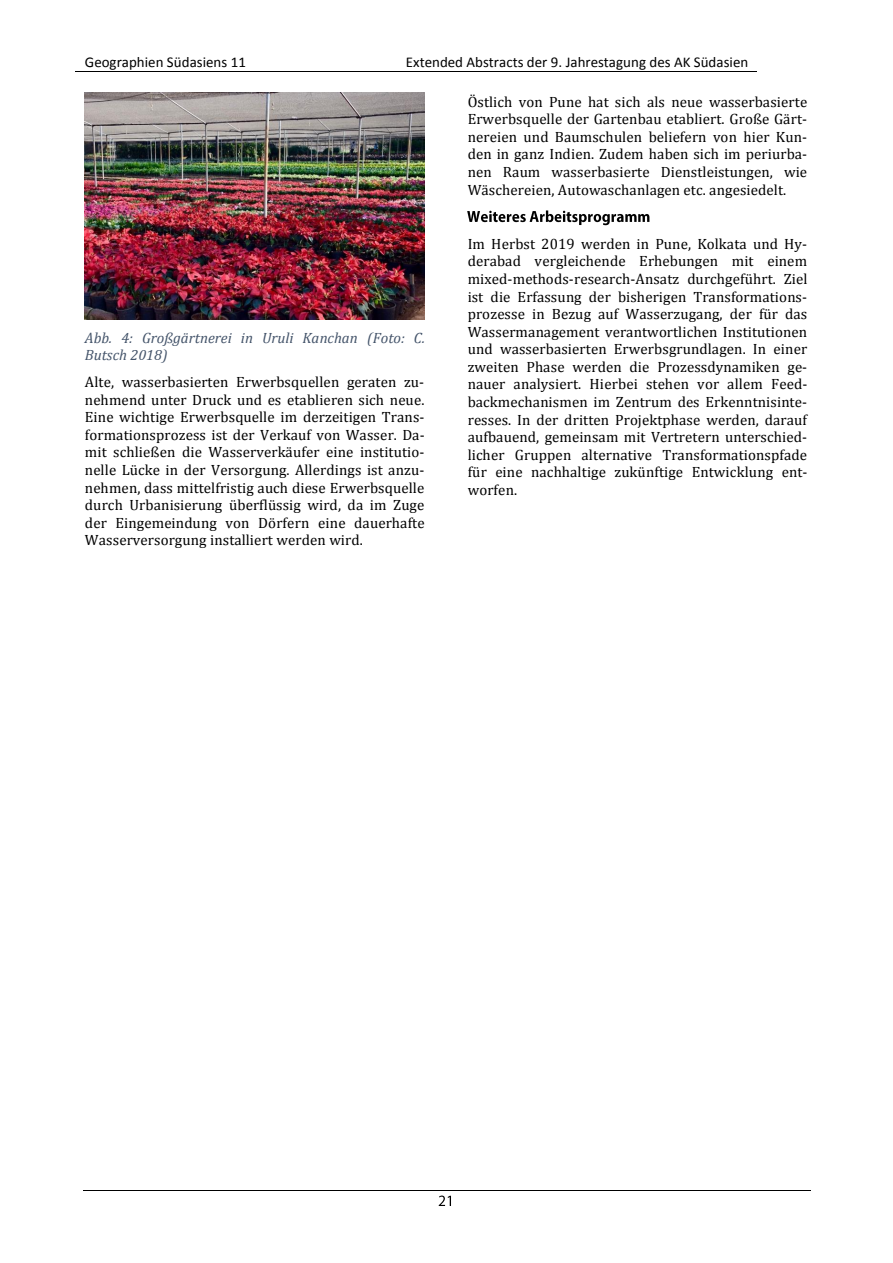
<style>
.page{position:relative;width:893px;height:1263px;background:#fff}
.page>*{position:absolute;margin:0;border:0;box-sizing:border-box;transform-origin:0 0}
.t1{font:15px/17.5px "Cambria";letter-spacing:.005em;color:#000;text-align:justify}
.t2{font:15px "Calibri";color:#000}
.t3{font:italic 15px/17.7px "Cambria";color:#44546a}
</style>
<div class="page">
<hr style="left:76px;top:71px;width:320px;height:1px;background:#000">
<hr style="left:396px;top:71px;width:361px;height:1px;background:#000">
<img style="left:439px;top:1195px;width:12px;height:11px">
<hr style="left:83px;top:1190px;width:727px;height:1px;background:#000">
<img style="left:85px;top:92px;width:339px;height:227px">
<img style="left:468px;top:210px;width:182px;height:15px">
<p class="t2" style="left:85px;top:56px;width:163px">Geographien Südasiens 11</p>
<p class="t2" style="left:406px;top:56px;width:344px">Extended Abstracts der 9. Jahrestagung des AK Südasien</p>
<p class="t3" style="left:85px;top:328px;width:341px">Abb. 4: Großgärtnerei in Uruli Kanchan (Foto: C.<br>Butsch 2018)</p>
<p class="t1" style="left:85px;top:373px;width:341px">Alte, wasserbasierten Erwerbsquellen geraten zu&shy;nehmend unter Druck und es etablieren sich neue.<br>Eine wichtige Erwerbsquelle im derzeitigen Trans&shy;formationsprozess ist der Verkauf von Wasser. Da&shy;mit schließen die Wasserverkäufer eine institutio&shy;nelle Lücke in der Versorgung. Allerdings ist anzu&shy;nehmen, dass mittelfristig auch diese Erwerbsquelle durch Urbanisierung überflüssig wird, da im Zuge der Eingemeindung von Dörfern eine dauerhafte Wasserversorgung installiert werden wird.</p>
<p class="t1" style="left:468px;top:92px;width:341px">Östlich von Pune hat sich als neue wasserbasierte Erwerbsquelle der Gartenbau etabliert. Große Gärt&shy;nereien und Baumschulen beliefern von hier Kun&shy;den in ganz Indien. Zudem haben sich im periurba&shy;nen Raum wasserbasierte Dienstleistungen, wie Wäschereien, Autowaschanlagen etc. angesiedelt.</p>
<p class="t1" style="left:468px;top:235px;width:341px">Im Herbst 2019 werden in Pune, Kolkata und Hy&shy;derabad vergleichende Erhebungen mit einem mixed-methods-research-Ansatz durchgeführt. Ziel ist die Erfassung der bisherigen Transformations&shy;prozesse in Bezug auf Wasserzugang, der für das Wassermanagement verantwortlichen Institutionen und wasserbasierten Erwerbsgrundlagen. In einer zweiten Phase werden die Prozessdynamiken ge&shy;nauer analysiert. Hierbei stehen vor allem Feed&shy;backmechanismen im Zentrum des Erkenntnisinte&shy;resses. In der dritten Projektphase werden, darauf aufbauend, gemeinsam mit Vertretern unterschied&shy;licher Gruppen alternative Transformationspfade für eine nachhaltige zukünftige Entwicklung ent&shy;worfen.</p>
</div>
